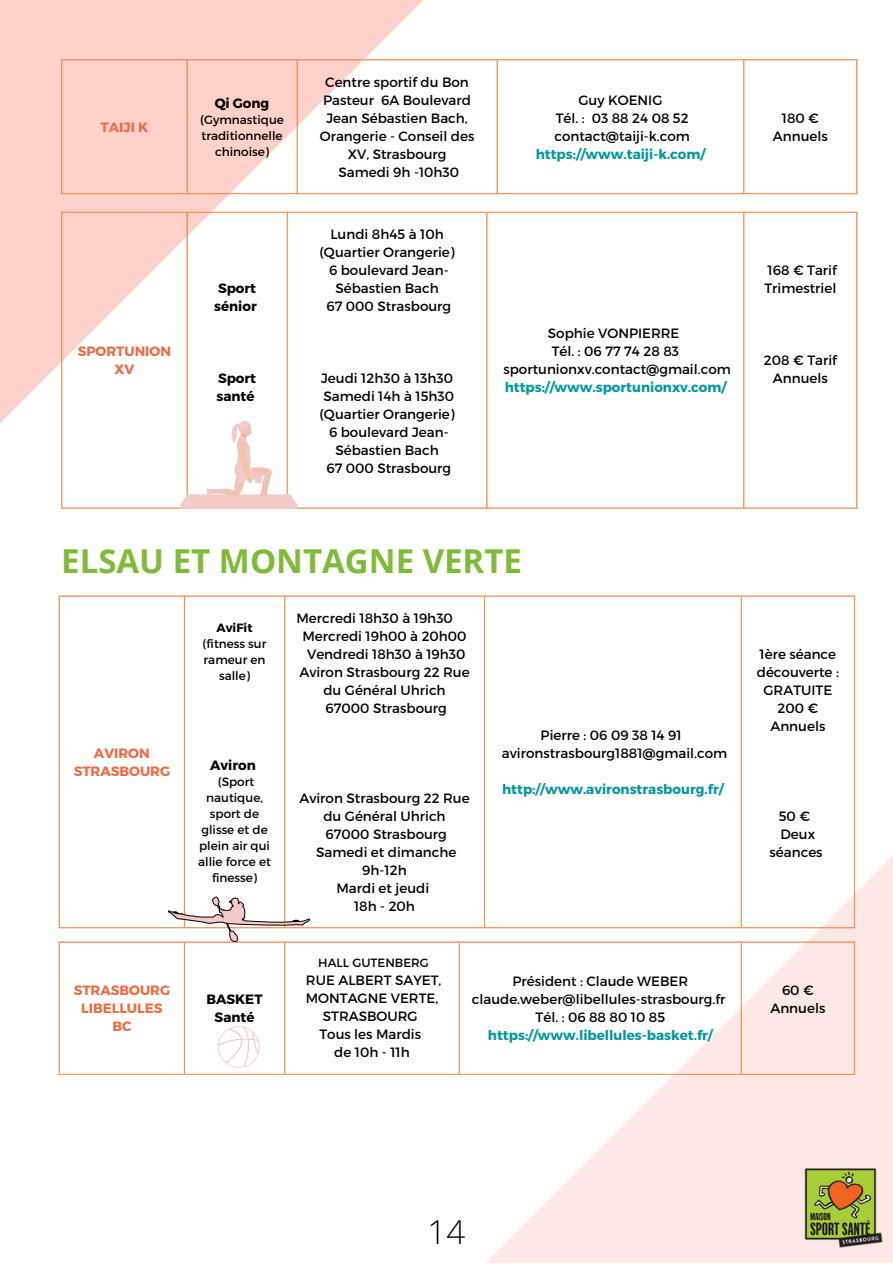
<style>
.page{position:relative;width:893px;height:1264px;background:#fff}
.page>*{position:absolute;margin:0;border:0;box-sizing:border-box;transform-origin:0 0}
.t1{font:700 33px "Open Sans";color:#80bb38}
.t2{font:300 33px "Open Sans";color:#000}
.t3{font:13.5px/18px "Montserrat";color:#000;text-align:center}
.t4{font:700 13.5px "Montserrat";color:#03989e}
.t5{font:700 13.5px/18px "Montserrat";color:#ed6b44;text-align:center}
.t6{font:700 13.5px/18px "Montserrat";color:#000}
.t7{font:12px/16px "Montserrat";color:#000;text-align:center}
.t8{font:700 12px "Montserrat";color:#000}
</style>
<div class="page">
<svg style="left:0;top:0;width:456px;height:493px"></svg>
<svg style="left:430px;top:777px;width:462px;height:485px"></svg>
<hr style="left:61px;top:60px;width:1px;height:133px;background:#ff914d">
<hr style="left:186px;top:60px;width:1px;height:133px;background:#ff914d">
<hr style="left:296px;top:60px;width:1px;height:133px;background:#ff914d">
<hr style="left:496px;top:60px;width:1px;height:133px;background:#ff914d">
<hr style="left:743px;top:60px;width:1px;height:133px;background:#ff914d">
<hr style="left:856px;top:60px;width:1px;height:133px;background:#ff914d">
<hr style="left:61px;top:59px;width:796px;height:1px;background:#ff914d">
<hr style="left:61px;top:193px;width:796px;height:1px;background:#ff914d">
<hr style="left:61px;top:213px;width:1px;height:294px;background:#ff914d">
<hr style="left:186px;top:213px;width:1px;height:294px;background:#ff914d">
<hr style="left:286px;top:213px;width:2px;height:294px;background:#ff914d">
<hr style="left:486px;top:213px;width:1px;height:294px;background:#ff914d">
<hr style="left:743px;top:213px;width:1px;height:294px;background:#ff914d">
<hr style="left:856px;top:213px;width:1px;height:294px;background:#ff914d">
<hr style="left:61px;top:212px;width:796px;height:1px;background:#ff914d">
<hr style="left:61px;top:507px;width:796px;height:1px;background:#ff914d">
<hr style="left:59px;top:596px;width:1px;height:331px;background:#ff914d">
<hr style="left:184px;top:596px;width:1px;height:331px;background:#ff914d">
<hr style="left:284px;top:596px;width:1px;height:331px;background:#ff914d">
<hr style="left:484px;top:596px;width:1px;height:331px;background:#ff914d">
<hr style="left:740px;top:596px;width:1px;height:331px;background:#ff914d">
<hr style="left:853px;top:596px;width:1px;height:331px;background:#ff914d">
<hr style="left:59px;top:595px;width:795px;height:1px;background:#ff914d">
<hr style="left:59px;top:927px;width:795px;height:1px;background:#ff914d">
<hr style="left:59px;top:942px;width:1px;height:131px;background:#ff914d">
<hr style="left:184px;top:942px;width:1px;height:131px;background:#ff914d">
<hr style="left:284px;top:942px;width:1px;height:131px;background:#ff914d">
<hr style="left:459px;top:942px;width:1px;height:131px;background:#ff914d">
<hr style="left:740px;top:942px;width:1px;height:131px;background:#ff914d">
<hr style="left:853px;top:942px;width:1px;height:131px;background:#ff914d">
<hr style="left:59px;top:941px;width:795px;height:1px;background:#ff914d">
<hr style="left:59px;top:1073px;width:795px;height:1px;background:#ff914d">
<img style="left:803px;top:1166px;width:80px;height:82px">
<svg style="left:179px;top:421px;width:119px;height:88px"></svg>
<svg style="left:168px;top:896px;width:142px;height:45px"></svg>
<svg style="left:218px;top:1026px;width:41px;height:41px"></svg>
<p class="t5" style="left:100px;top:117px;width:49px">TAIJI K</p>
<p class="t6" style="left:215px;top:93px;width:56px">Qi Gong</p>
<p class="t7" style="left:200px;top:111px;width:85px">(Gymnastique traditionnelle chinoise)</p>
<p class="t5" style="left:78px;top:341px;width:95px">SPORTUNION<br>XV</p>
<p class="t6" style="left:214px;top:278px;width:44px">Sport sénior</p>
<p class="t6" style="left:216px;top:368px;width:41px">Sport santé</p>
<p class="t3" style="left:320px;top:72px;width:156px">Centre sportif du Bon<br>Pasteur 6A Boulevard<br>Jean Sébastien Bach,<br>Orangerie - Conseil des<br>XV, Strasbourg<br>Samedi 9h -10h30</p>
<p class="t3" style="left:319px;top:224px;width:136px">Lundi 8h45 à 10h (Quartier Orangerie)<br>6 boulevard Jean-<br>Sébastien Bach<br>67 000 Strasbourg</p>
<p class="t3" style="left:319px;top:368px;width:136px">Jeudi 12h30 à 13h30<br>Samedi 14h à 15h30 (Quartier Orangerie)<br>6 boulevard Jean-<br>Sébastien Bach<br>67 000 Strasbourg</p>
<p class="t3" style="left:554px;top:90px;width:137px">Guy KOENIG<br>Tél. : 03 88 24 08 52 contact@taiji-k.com</p>
<p class="t4" style="left:535px;top:145px;width:171px">https://www.taiji-k.com/</p>
<p class="t3" style="left:503px;top:323px;width:229px">Sophie VONPIERRE<br>Tél. : 06 77 74 28 83 sportunionxv.contact@gmail.com</p>
<p class="t4" style="left:504px;top:378px;width:223px">https://www.sportunionxv.com/</p>
<p class="t3" style="left:772px;top:108px;width:56px">180 €<br>Annuels</p>
<p class="t3" style="left:764px;top:260px;width:74px;text-align:left">168 € Tarif<br>Trimestriel</p>
<p class="t3" style="left:764px;top:350px;width:74px">208 € Tarif<br>Annuels</p>
<h1 class="t1" style="left:61px;top:537px;width:462px">ELSAU ET MONTAGNE VERTE</h1>
<p class="t5" style="left:74px;top:743px;width:98px">AVIRON<br>STRASBOURG</p>
<p class="t8" style="left:216px;top:620px;width:37px">AviFit</p>
<p class="t7" style="left:203px;top:635px;width:65px">(fitness sur rameur en salle)</p>
<p class="t6" style="left:210px;top:755px;width:47px">Aviron</p>
<p class="t7" style="left:198px;top:773px;width:74px">(Sport nautique, sport de glisse et de plein air qui allie force et finesse)</p>
<p class="t5" style="left:74px;top:980px;width:98px">STRASBOURG<br>LIBELLULES<br>BC</p>
<p class="t6" style="left:206px;top:989px;width:58px;text-align:center">BASKET<br>Santé</p>
<p class="t3" style="left:296px;top:608px;width:158px">Mercredi 18h30 à 19h30</p>
<p class="t3" style="left:302px;top:626px;width:166px">Mercredi 19h00 à 20h00</p>
<p class="t3" style="left:307px;top:644px;width:160px">Vendredi 18h30 à 19h30</p>
<p class="t3" style="left:299px;top:662px;width:172px">Aviron Strasbourg 22 Rue</p>
<p class="t3" style="left:323px;top:680px;width:124px">du Général Uhrich</p>
<p class="t3" style="left:325px;top:698px;width:123px">67000 Strasbourg</p>
<p class="t3" style="left:299px;top:788px;width:172px">Aviron Strasbourg 22 Rue du Général Uhrich<br>67000 Strasbourg<br>Samedi et dimanche<br>9h-12h<br>Mardi et jeudi<br>18h - 20h</p>
<p class="t3" style="left:502px;top:725px;width:227px">Pierre : 06 09 38 14 91 avironstrasbourg1881@gmail.com</p>
<p class="t4" style="left:502px;top:780px;width:223px">http://www.avironstrasbourg.fr/</p>
<p class="t7" style="left:318px;top:954px;width:112px">HALL GUTENBERG</p>
<p class="t3" style="left:306px;top:970px;width:137px">RUE ALBERT SAYET,<br>MONTAGNE VERTE,<br>STRASBOURG<br>Tous les Mardis<br>de 10h - 11h</p>
<p class="t3" style="left:472px;top:971px;width:255px">Président : Claude WEBER claude.weber@libellules-strasbourg.fr<br>Tél. : 06 88 80 10 85</p>
<p class="t4" style="left:488px;top:1026px;width:226px">https://www.libellules-basket.fr/</p>
<p class="t3" style="left:756px;top:644px;width:84px">1ère séance découverte :<br>GRATUITE<br>200 €<br>Annuels</p>
<p class="t3" style="left:769px;top:806px;width:54px">50 €<br>Deux séances</p>
<p class="t3" style="left:770px;top:980px;width:56px">60 €<br>Annuels</p>
<h1 class="t2" style="left:427px;top:1208px;width:39px">14</h1>
</div>
